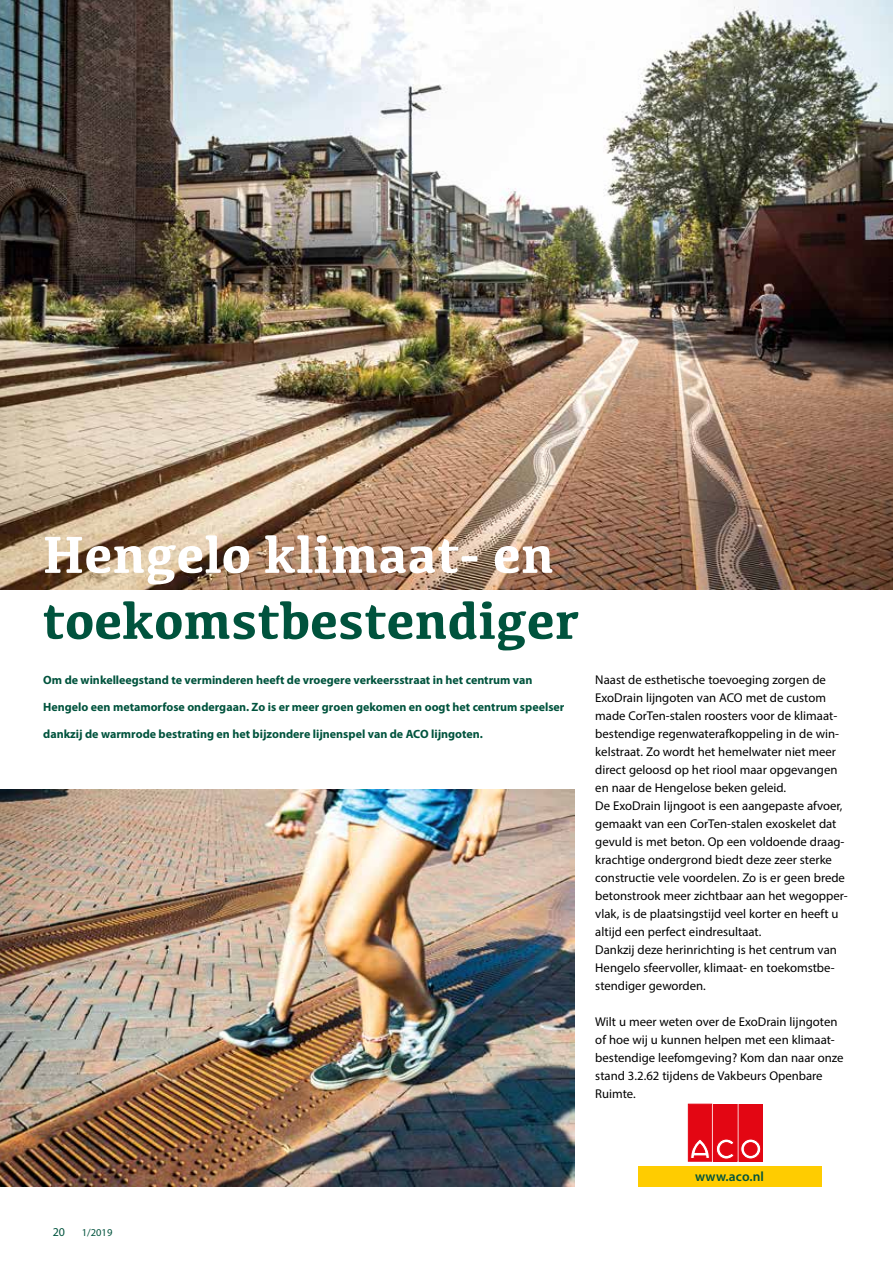
<style>
.page{position:relative;width:893px;height:1263px;background:#fff}
.page>*{position:absolute;margin:0;border:0;box-sizing:border-box;transform-origin:0 0}
.t1{font:700 54px "Kefa";color:#00533d}
.t2{font:700 54px "Kefa";color:#fff}
.t3{font:600 13.5px "Myriad Pro";letter-spacing:.01em;color:#00533d}
.t4{font:12.75px/18px "Myriad Pro";color:#000}
.t5{font:700 12px "Myriad Pro";color:#00533d}
.t6{font:12px "Myriad Pro";color:#00533d}
.t7{font:10.5px "Myriad Pro";color:#00533d}
</style>
<div class="page">
<img style="left:0;top:0;width:893px;height:589px">
<div style="left:688px;top:1104px;width:24px;height:57px;background:#e30613;border:1px solid #e30613"></div>
<svg style="left:690px;top:1140px;width:19px;height:18px"></svg>
<div style="left:739px;top:1104px;width:23px;height:57px;background:#e30613"></div>
<svg style="left:741px;top:1139px;width:20px;height:20px"></svg>
<div style="left:741px;top:1139px;width:20px;height:20px;border:1px solid #e30613;border-radius:50%"></div>
<div style="left:744px;top:1142px;width:13px;height:13px;background:#e30613;border-radius:50%"></div>
<div style="left:744px;top:1142px;width:13px;height:13px;border:1px solid #e30613;border-radius:50%"></div>
<div style="left:714px;top:1104px;width:23px;height:57px;background:#e30613"></div>
<svg style="left:716px;top:1139px;width:18px;height:20px"></svg>
<div style="left:638px;top:1166px;width:183px;height:20px;background:#fc0"></div>
<img style="left:0;top:789px;width:574px;height:397px">
<h1 class="t2" style="left:43px;top:519px;width:513px">Hengelo klimaat- en</h1>
<h1 class="t1" style="left:43px;top:585px;width:538px">toekomstbestendiger</h1>
<p class="t5" style="left:43px;top:672px;width:491px">Om de winkelleegstand te verminderen heeft de vroegere verkeersstraat in het centrum van</p>
<p class="t5" style="left:43px;top:699px;width:523px">Hengelo een metamorfose ondergaan. Zo is er meer groen gekomen en oogt het centrum speelser</p>
<p class="t5" style="left:43px;top:726px;width:441px">dankzij de warmrode bestrating en het bijzondere lijnenspel van de ACO lijngoten.</p>
<p class="t4" style="left:595px;top:671px;width:254px">Naast de esthetische toevoeging zorgen de ExoDrain lijngoten van ACO met de custom made CorTen-stalen roosters voor de klimaat&shy;bestendige regenwaterafkoppeling in de win&shy;kelstraat. Zo wordt het hemelwater niet meer direct geloosd op het riool maar opgevangen en naar de Hengelose beken geleid.<br>De ExoDrain lijngoot is een aangepaste afvoer, gemaakt van een CorTen-stalen exoskelet dat gevuld is met beton. Op een voldoende draag&shy;krachtige ondergrond biedt deze zeer sterke constructie vele voordelen. Zo is er geen brede betonstrook meer zichtbaar aan het wegopper&shy;vlak, is de plaatsingstijd veel korter en heeft u altijd een perfect eindresultaat.<br>Dankzij deze herinrichting is het centrum van Hengelo sfeervoller, klimaat- en toekomstbe&shy;stendiger geworden.</p>
<p class="t4" style="left:595px;top:1013px;width:250px">Wilt u meer weten over de ExoDrain lijngoten of hoe wij u kunnen helpen met een klimaat&shy;bestendige leefomgeving? Kom dan naar onze stand 3.2.62 tijdens de Vakbeurs Openbare Ruimte.</p>
<p class="t6" style="left:53px;top:1224px;width:14px">20</p>
<p class="t7" style="left:82px;top:1226px;width:32px">1/2019</p>
<p class="t3" style="left:695px;top:1168px;width:70px">www.aco.nl</p>
</div>
